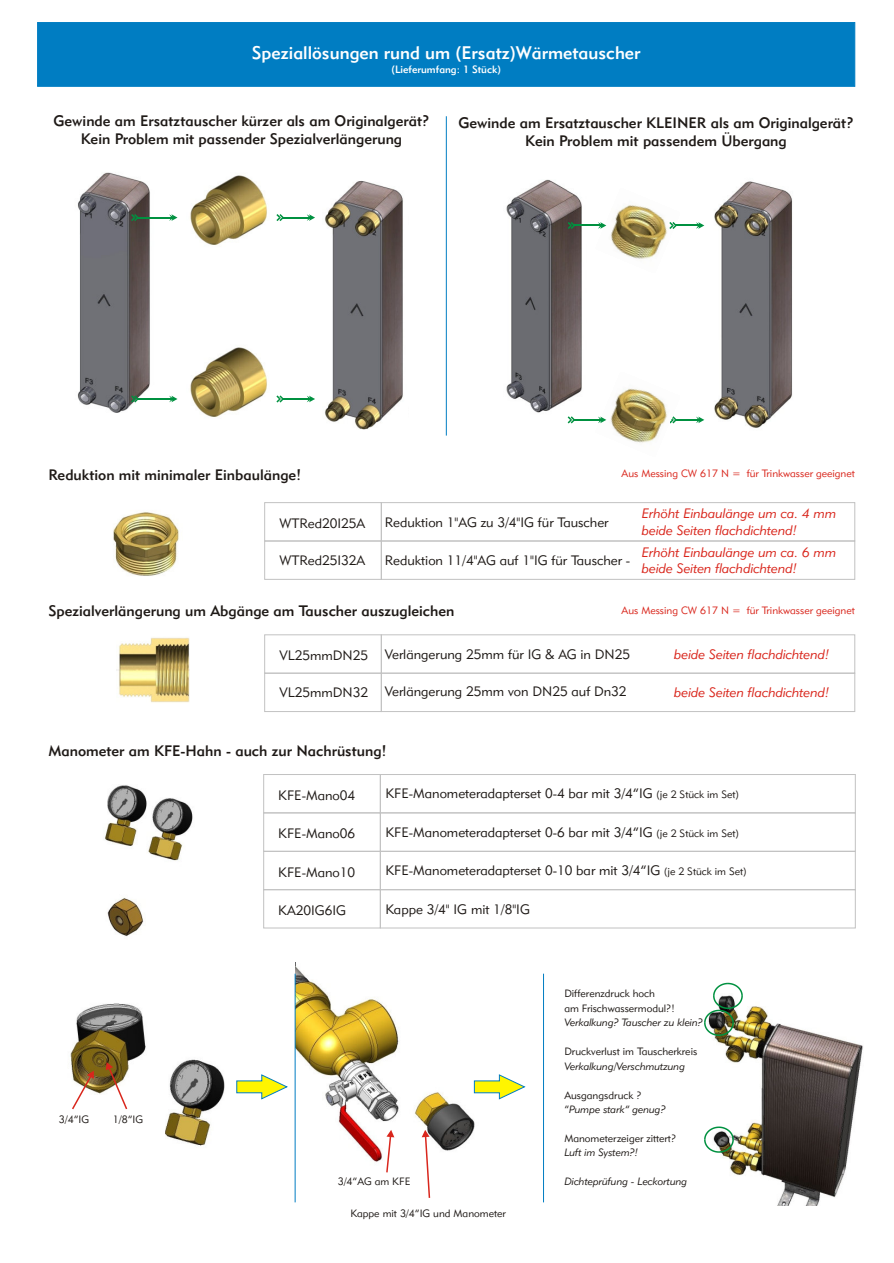
<style>
.page{position:relative;width:894px;height:1263px;background:#fff}
.page>*{position:absolute;margin:0;border:0;box-sizing:border-box;transform-origin:0 0}
.t1{font:18px "Geometr 415 Md BT";color:#fff}
.t2{font:15px/18px "Geometr 415 Md BT";color:#1f1a17;text-align:center}
.t3{font:13.5px "Geometr 415 Lt BT";color:#1f1a17}
.t4{font:italic 13.5px/16.2px "Geometr 415 Lt BT";color:#d9261c}
.t5{font:10.5px/14.4px "Geometr 415 Lt BT";color:#1f1a17}
.t6{font:italic 10.5px/14.4px "Geometr 415 Lt BT";color:#1f1a17}
.t7{font:10.5px "Geometr 415 Lt BT";color:#d9261c}
.t8{font:10.5px "Geometr 415 Md BT";color:#fff}
.s1{font-size:10.5px}
.s2{font-style:normal}
</style>
<div class="page">
<img style="left:70px;top:1003px;width:76px;height:91px">
<img style="left:165px;top:1059px;width:60px;height:87px">
<svg style="left:72px;top:1071px;width:22px;height:38px"></svg>
<svg style="left:106px;top:1062px;width:21px;height:47px"></svg>
<svg style="left:236px;top:1074px;width:52px;height:25px"></svg>
<img style="left:295px;top:962px;width:180px;height:200px">
<svg style="left:422px;top:1130px;width:8px;height:68px"></svg>
<svg style="left:386px;top:1130px;width:8px;height:42px"></svg>
<div style="left:37px;top:22px;width:818px;height:64px;background:#007dc2"></div>
<div style="left:381px;top:502px;width:474px;height:39px;border:1px solid #c2c2c2"></div>
<div style="left:381px;top:541px;width:474px;height:39px;border:1px solid #c2c2c2"></div>
<div style="left:265px;top:502px;width:117px;height:39px;border:1px solid #c2c2c2"></div>
<div style="left:265px;top:541px;width:117px;height:39px;border:1px solid #c2c2c2"></div>
<img style="left:113px;top:511px;width:66px;height:65px">
<div style="left:381px;top:635px;width:474px;height:38px;border:1px solid #c2c2c2"></div>
<div style="left:381px;top:673px;width:474px;height:39px;border:1px solid #c2c2c2"></div>
<div style="left:265px;top:635px;width:117px;height:38px;border:1px solid #c2c2c2"></div>
<div style="left:265px;top:673px;width:117px;height:39px;border:1px solid #c2c2c2"></div>
<img style="left:117px;top:637px;width:73px;height:66px">
<img style="left:606px;top:205px;width:61px;height:54px">
<svg style="left:669px;top:222px;width:35px;height:7px"></svg>
<hr style="left:675px;top:419px;width:26px;height:2px;background:#009140">
<svg style="left:696px;top:417px;width:8px;height:6px"></svg>
<img style="left:598px;top:388px;width:78px;height:55px">
<img style="left:506px;top:179px;width:76px;height:234px">
<img style="left:714px;top:181px;width:79px;height:247px">
<svg style="left:568px;top:222px;width:38px;height:7px"></svg>
<svg style="left:568px;top:416px;width:7px;height:7px"></svg>
<hr style="left:574px;top:419px;width:29px;height:2px;background:#009140">
<svg style="left:598px;top:417px;width:8px;height:6px"></svg>
<img style="left:77px;top:172px;width:81px;height:241px">
<img style="left:324px;top:181px;width:79px;height:248px">
<svg style="left:131px;top:214px;width:8px;height:7px"></svg>
<hr style="left:137px;top:217px;width:38px;height:1px;background:#009140">
<svg style="left:169px;top:214px;width:9px;height:7px"></svg>
<svg style="left:131px;top:395px;width:8px;height:8px"></svg>
<hr style="left:137px;top:398px;width:38px;height:2px;background:#009140">
<svg style="left:169px;top:396px;width:9px;height:6px"></svg>
<svg style="left:276px;top:214px;width:9px;height:7px"></svg>
<hr style="left:282px;top:217px;width:30px;height:1px;background:#009140">
<svg style="left:307px;top:214px;width:8px;height:7px"></svg>
<svg style="left:276px;top:395px;width:7px;height:8px"></svg>
<hr style="left:282px;top:398px;width:30px;height:2px;background:#009140">
<svg style="left:307px;top:396px;width:8px;height:6px"></svg>
<img style="left:190px;top:347px;width:77px;height:70px">
<img style="left:190px;top:175px;width:77px;height:70px">
<hr style="left:446px;top:116px;width:1px;height:320px;background:#007dc2">
<img style="left:714px;top:1006px;width:149px;height:200px">
<svg style="left:704px;top:1127px;width:30px;height:26px"></svg>
<svg style="left:704px;top:983px;width:39px;height:53px"></svg>
<img style="left:104px;top:785px;width:89px;height:76px">
<div style="left:380px;top:774px;width:475px;height:39px;border:1px solid #c2c2c2"></div>
<div style="left:380px;top:813px;width:475px;height:38px;border:1px solid #c2c2c2"></div>
<div style="left:264px;top:774px;width:117px;height:39px;border:1px solid #c2c2c2"></div>
<div style="left:264px;top:813px;width:117px;height:38px;border:1px solid #c2c2c2"></div>
<div style="left:380px;top:851px;width:475px;height:39px;border:1px solid #c2c2c2"></div>
<div style="left:264px;top:851px;width:117px;height:39px;border:1px solid #c2c2c2"></div>
<div style="left:380px;top:890px;width:475px;height:38px;border:1px solid #c2c2c2"></div>
<div style="left:264px;top:890px;width:117px;height:38px;border:1px solid #c2c2c2"></div>
<img style="left:107px;top:898px;width:37px;height:39px">
<svg style="left:474px;top:1074px;width:51px;height:25px"></svg>
<hr style="left:543px;top:974px;width:1px;height:228px;background:#007dc2">
<hr style="left:295px;top:974px;width:1px;height:228px;background:#007dc2">
<h1 class="t1" style="left:252px;top:43px;width:390px">Speziallösungen rund um (Ersatz)Wärmetauscher</h1>
<p class="t8" style="left:392px;top:64px;width:111px">(Lieferumfang: 1 Stück)</p>
<p class="t2" style="left:54px;top:112px;width:378px">Gewinde am Ersatztauscher kürzer als am Originalgerät?<br>Kein Problem mit passender Spezialverlängerung</p>
<p class="t2" style="left:458px;top:113px;width:397px">Gewinde am Ersatztauscher KLEINER als am Originalgerät?<br>Kein Problem mit passendem Übergang</p>
<p class="t2" style="left:48px;top:466px;width:254px">Reduktion mit minimaler Einbaulänge!</p>
<p class="t7" style="left:622px;top:467px;width:235px">Aus Messing CW 617 N = für Trinkwasser geeignet</p>
<p class="t3" style="left:280px;top:516px;width:87px">WTRed20I25A</p>
<p class="t3" style="left:280px;top:553px;width:87px">WTRed25I32A</p>
<p class="t3" style="left:385px;top:514px;width:225px">Reduktion 1"AG zu 3/4"IG für Tauscher</p>
<p class="t3" style="left:385px;top:552px;width:247px">Reduktion 11/4"AG auf 1"IG für Tauscher -</p>
<p class="t4" style="left:642px;top:507px;width:196px">Erhöht Einbaulänge um ca. 4 mm beide Seiten flachdichtend!</p>
<p class="t4" style="left:642px;top:545px;width:196px">Erhöht Einbaulänge um ca. 6 mm beide Seiten flachdichtend!</p>
<p class="t2" style="left:48px;top:601px;width:408px">Spezialverlängerung um Abgänge am Tauscher auszugleichen</p>
<p class="t7" style="left:622px;top:605px;width:235px">Aus Messing CW 617 N = für Trinkwasser geeignet</p>
<p class="t3" style="left:385px;top:646px;width:247px">Verlängerung 25mm für IG &amp; AG in DN25</p>
<p class="t3" style="left:385px;top:684px;width:243px">Verlängerung 25mm von DN25 auf Dn32</p>
<p class="t4" style="left:674px;top:647px;width:157px">beide Seiten flachdichtend!</p>
<p class="t4" style="left:674px;top:686px;width:157px">beide Seiten flachdichtend!</p>
<p class="t3" style="left:280px;top:648px;width:90px">VL25mmDN25</p>
<p class="t3" style="left:280px;top:685px;width:90px">VL25mmDN32</p>
<p class="t2" style="left:48px;top:742px;width:340px">Manometer am KFE-Hahn - auch zur Nachrüstung!</p>
<p class="t3" style="left:278px;top:787px;width:78px">KFE-Mano04</p>
<p class="t3" style="left:385px;top:786px;width:355px">KFE-Manometeradapterset 0-4 bar mit 3/4”IG <span class="s1">(je 2 Stück im Set)</span></p>
<p class="t3" style="left:278px;top:826px;width:78px">KFE-Mano06</p>
<p class="t3" style="left:385px;top:825px;width:355px">KFE-Manometeradapterset 0-6 bar mit 3/4”IG <span class="s1">(je 2 Stück im Set)</span></p>
<p class="t3" style="left:278px;top:864px;width:78px">KFE-Mano10</p>
<p class="t3" style="left:385px;top:863px;width:363px">KFE-Manometeradapterset 0-10 bar mit 3/4”IG <span class="s1">(je 2 Stück im Set)</span></p>
<p class="t5" style="left:59px;top:1112px;width:32px">3/4”IG</p>
<p class="t5" style="left:113px;top:1112px;width:32px">1/8”IG</p>
<p class="t3" style="left:278px;top:903px;width:69px">KA20IG6IG</p>
<p class="t3" style="left:385px;top:901px;width:146px">Kappe 3/4" IG mit 1/8"IG</p>
<p class="t5" style="left:338px;top:1174px;width:74px">3/4”AG am KFE</p>
<p class="t5" style="left:351px;top:1206px;width:157px">Kappe mit 3/4”IG und Manometer</p>
<p class="t5" style="left:564px;top:986px;width:112px">Differenzdruck hoch<br>am Frischwassermodul?!</p>
<p class="t6" style="left:564px;top:1016px;width:140px">Verkalkung? Tauscher zu klein?</p>
<p class="t5" style="left:564px;top:1044px;width:134px">Druckverlust im Tauscherkreis</p>
<p class="t6" style="left:564px;top:1060px;width:122px">Verkalkung/Verschmutzung</p>
<p class="t6" style="left:564px;top:1089px;width:103px"><span class="s2">Ausgangsdruck ? “</span>Pumpe stark” genug?</p>
<p class="t5" style="left:564px;top:1131px;width:113px">Manometerzeiger zittert?</p>
<p class="t6" style="left:564px;top:1147px;width:75px">Luft im System?!</p>
<p class="t6" style="left:564px;top:1175px;width:124px">Dichteprüfung - Leckortung</p>
</div>
